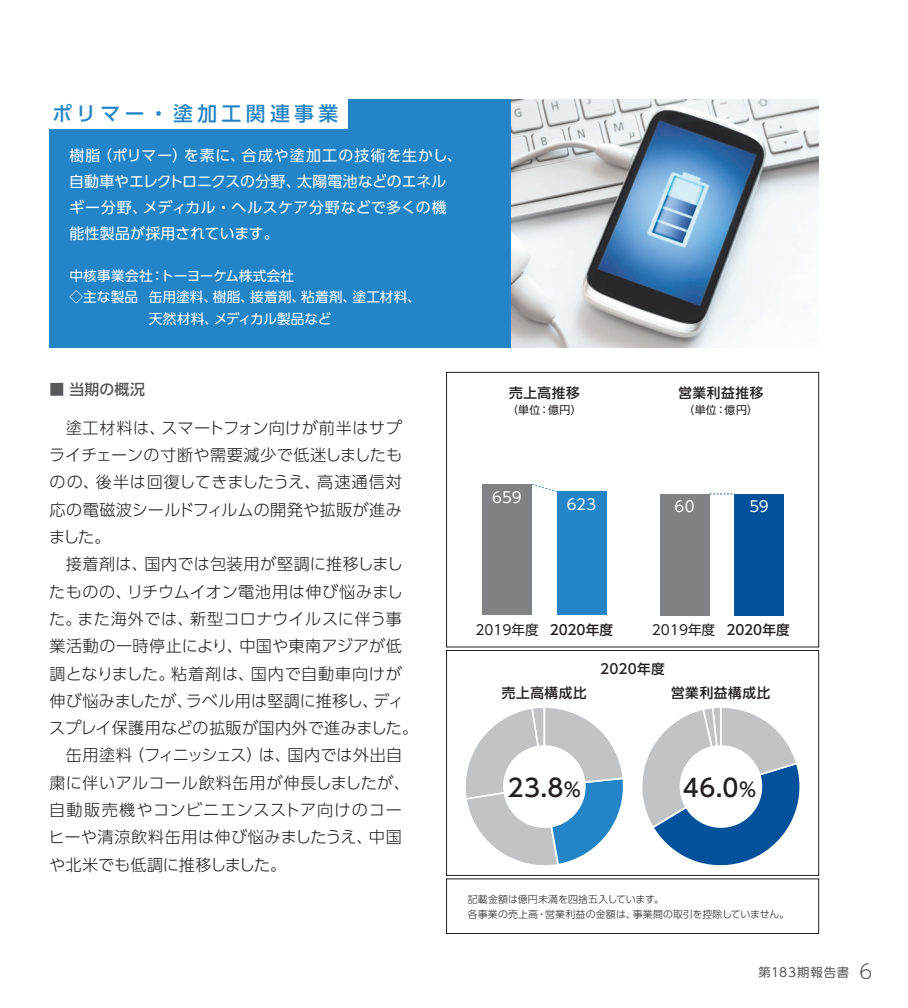
<style>
.page{position:relative;width:908px;height:1008px;background:#fff}
.page>*{position:absolute;margin:0;border:0;box-sizing:border-box;transform-origin:0 0}
.t1{font:500 24.32px "UD Shin Go Pr 6 N";color:#231f20}
.t2{font:500 19.78px "UD Shin Go Pr 6 N";letter-spacing:.22em;color:#2385c7}
.t3{font:300 16.1px/27.3px "UD Shin Go Pr 6 N";letter-spacing:.025em;color:#231f20;text-align:justify}
.t4{font:300 16.1px "UD Shin Go Pr 6 N";letter-spacing:.005em;color:#231f20}
.t5{font:300 16.1px "UD Shin Go Pr 6 N";letter-spacing:.06em;color:#231f20}
.t6{font:300 16.1px "UD Shin Go Pr 6 N";letter-spacing:-.01em;color:#231f20}
.t7{font:14.88px/26.1px "UD Shin Go Pr 6 N";letter-spacing:.02em;color:#fff}
.t8{font:500 14.88px "UD Shin Go Pr 6 N";letter-spacing:.015em;color:#57585a}
.t9{font:13.65px "UD Shin Go Pr 6 N";letter-spacing:.015em;color:#fff}
.t10{font:500 13.65px "UD Shin Go Pr 6 N";letter-spacing:.045em;color:#231f20}
.t11{font:13.65px "UD Shin Go Pr 6 N";color:#231f20}
.t12{font:13.65px "UD Shin Go Pr 6 N";letter-spacing:-.005em;color:#fff}
.t13{font:12.42px "UD Shin Go Pr 6 N";letter-spacing:.07em;color:#57585a}
.t14{font:10.85px "UD Shin Go Pr 6 N";letter-spacing:.04em;color:#231f20}
.t15{font:300 9.97px/14.9px "UD Shin Go Pr 6 N";letter-spacing:.01em;color:#231f20}
.s1{font-weight:500}
.s2{font-size:19.43px}
.s3{font-family:"MO Clear Tone SG";font-weight:300;font-size:19.78px}
</style>
<div class="page">
<div style="left:446px;top:372px;width:373px;height:275px;border:1px solid #231f20"></div>
<svg style="left:709px;top:493px;width:24px;height:1px"></svg>
<div style="left:734px;top:493px;width:50px;height:122px;background:#01519b"></div>
<div style="left:557px;top:491px;width:49px;height:124px;background:#2385c7"></div>
<svg style="left:532px;top:484px;width:25px;height:8px"></svg>
<div style="left:660px;top:493px;width:49px;height:122px;background:#808285"></div>
<div style="left:482px;top:484px;width:50px;height:131px;background:#808285"></div>
<svg style="left:459px;top:708px;width:350px;height:167px"></svg>
<div style="left:503px;top:745px;width:83px;height:82px;background:#fff;border-radius:50%"></div>
<div style="left:680px;top:744px;width:82px;height:83px;background:#fff;border-radius:50%"></div>
<div style="left:50px;top:99px;width:471px;height:248px;background:#2385c7"></div>
<div style="left:50px;top:99px;width:298px;height:30px;background:#fff"></div>
<img style="left:511px;top:99px;width:308px;height:248px">
<p class="t2" style="left:52px;top:97px;width:288px">ポリマー・塗加工関連事業</p>
<p class="t7" style="left:69px;top:142px;width:394px">樹脂（ポリマー）を素に、合成や塗加工の技術を生かし、自動車やエレクトロニクスの分野、太陽電池などのエネルギー分野、メディカル・ヘルスケア分野などで多くの機能性製品が採用されています。</p>
<p class="t9" style="left:69px;top:265px;width:226px">中核事業会社：トーヨーケム株式会社</p>
<p class="t9" style="left:69px;top:286px;width:353px">◇主な製品 缶用塗料、樹脂、接着剤、粘着剤、塗工材料、</p>
<p class="t12" style="left:149px;top:307px;width:184px">天然材料、メディカル製品など</p>
<p class="t8" style="left:50px;top:377px;width:97px">■ 当期の概況</p>
<p class="t3" style="left:49px;top:413px;width:355px;text-indent:17px">塗工材料は、スマートフォン向けが前半はサプライチェーンの寸断や需要減少で低迷しましたものの、後半は回復してきましたうえ、高速通信対応の電磁波シールドフィルムの開発や拡販が進みました。</p>
<p class="t3" style="left:66px;top:549px;width:339px">接着剤は、国内では包装用が堅調に推移しまし</p>
<p class="t3" style="left:49px;top:577px;width:355px">たものの、リチウムイオン電池用は伸び悩みまし</p>
<p class="t3" style="left:49px;top:604px;width:354px">た。また海外では、新型コロナウイルスに伴う事</p>
<p class="t3" style="left:50px;top:631px;width:354px">業活動の一時停止により、中国や東南アジアが低</p>
<p class="t3" style="left:50px;top:659px;width:354px">調となりました。粘着剤は、国内で自動車向けが</p>
<p class="t4" style="left:50px;top:687px;width:356px">伸び悩みましたが、ラベル用は堅調に推移し、ディ</p>
<p class="t4" style="left:49px;top:714px;width:370px">スプレイ保護用などの拡販が国内外で進みました。</p>
<p class="t3" style="left:66px;top:740px;width:338px">缶用塗料（フィニッシェス）は、国内では外出自</p>
<p class="t3" style="left:50px;top:768px;width:362px">粛に伴いアルコール飲料缶用が伸長しましたが、</p>
<p class="t5" style="left:49px;top:796px;width:354px">自動販売機やコンビニエンスストア向けのコー</p>
<p class="t3" style="left:49px;top:822px;width:355px">ヒーや清涼飲料缶用は伸び悩みましたうえ、中国</p>
<p class="t6" style="left:49px;top:851px;width:239px">や北米でも低調に推移しました。</p>
<p class="t10" style="left:509px;top:381px;width:72px">売上高推移</p>
<p class="t14" style="left:507px;top:401px;width:76px">（単位：億円）</p>
<p class="t10" style="left:678px;top:381px;width:86px">営業利益推移</p>
<p class="t14" style="left:683px;top:401px;width:76px">（単位：億円）</p>
<p class="t7" style="left:492px;top:483px;width:31px">659</p>
<p class="t7" style="left:567px;top:490px;width:31px">623</p>
<p class="t7" style="left:749px;top:492px;width:21px">59</p>
<p class="t7" style="left:675px;top:492px;width:21px">60</p>
<p class="t11" style="left:475px;top:619px;width:139px">2019年度 <span class="s1">2020年度</span></p>
<p class="t11" style="left:652px;top:619px;width:139px">2019年度 <span class="s1">2020年度</span></p>
<p class="t10" style="left:502px;top:681px;width:86px">売上高構成比</p>
<p class="t10" style="left:600px;top:657px;width:66px">2020年度</p>
<p class="t10" style="left:671px;top:681px;width:101px">営業利益構成比</p>
<h1 class="t1" style="left:508px;top:767px;width:75px">23.8<span class="s2">%</span></h1>
<h1 class="t1" style="left:683px;top:767px;width:75px">46.0<span class="s2">%</span></h1>
<p class="t15" style="left:468px;top:890px;width:323px">記載金額は億円未満を四捨五入しています。<br>各事業の売上高・営業利益の金額は、事業間の取引を控除していません。</p>
<p class="t13" style="left:758px;top:961px;width:114px">第183期報告書 <span class="s3">6</span></p>
</div>
